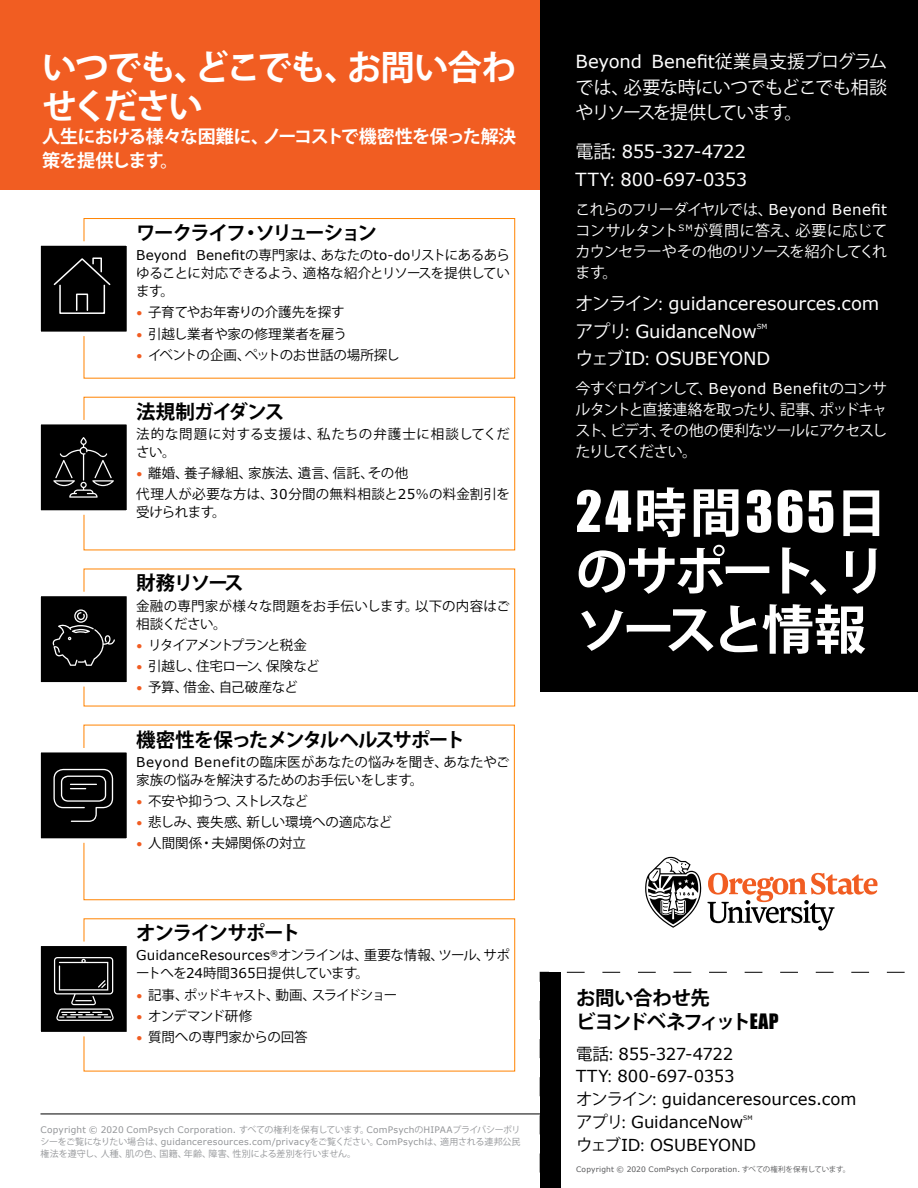
<style>
.page{position:relative;width:918px;height:1188px;background:#fff}
.page>*{position:absolute;margin:0;border:0;box-sizing:border-box;transform-origin:0 0}
.t1{font:700 52.5px/58.5px "Koz Go Pro";letter-spacing:-.085em;color:#fff}
.t2{font:52.5px "Impact";color:#fff}
.t3{font:700 34.5px/39px "Koz Go Pro";letter-spacing:-.055em;color:#fff}
.t4{font:700 19.5px "Koz Go Pro";letter-spacing:-.07em;color:#000}
.t5{font:700 19.5px/24px "Koz Go Pro";letter-spacing:-.05em;color:#000}
.t6{font:700 19.5px "Koz Go Pro";letter-spacing:-.095em;color:#000}
.t7{font:700 19.5px "Koz Go Pro";letter-spacing:-.04em;color:#000}
.t8{font:18px/27.6px "Verdana";letter-spacing:-.01em;color:#fff}
.t9{font:700 18px/24px "Koz Go Pro";letter-spacing:-.035em;color:#fff}
.t10{font:18px/25.5px "Koz Go Pro";letter-spacing:-.055em;color:#fff}
.t11{font:16.5px/22.8px "Verdana";letter-spacing:-.005em;color:#000}
.t12{font:15px/21px "Koz Go Pro";letter-spacing:-.045em;color:#fff;text-align:justify}
.t13{font:13.5px/18px "Koz Go Pro";letter-spacing:-.01em;color:#000}
.t14{font:13.5px/18px "Koz Go Pro";letter-spacing:-.04em;color:#000}
.t15{font:13.5px/18px "Koz Go Pro";letter-spacing:-.035em;color:#000}
.t16{font:13.5px/21.3px "Koz Go Pro";letter-spacing:.015em;color:#000}
.t17{font:13.5px "Verdana";letter-spacing:.01em;color:#000}
.t18{font:13.5px/18px "Koz Go Pro";letter-spacing:.06em;color:#000}
.t19{font:13.5px "Koz Go Pro";letter-spacing:-.095em;color:#000}
.t20{font:13.5px "Koz Go Pro";letter-spacing:-.03em;color:#000}
.t21{font:13.5px "Koz Go Pro";letter-spacing:-.11em;color:#000}
.t22{font:13.5px "Koz Go Pro";letter-spacing:-.06em;color:#000}
.t23{font:9px/12px "Verdana";letter-spacing:.025em;color:#939598}
.t24{font:9px "Koz Go Pro";color:#939598}
.t25{font:7.5px "Verdana";letter-spacing:.025em;color:#58595b}
.t26{font:7.05px "Verdana";color:#fff}
.t27{font:6.15px "Verdana";color:#000}
.s1{font-family:"Koz Go Pro"}
.s2{font-family:"Verdana";font-size:12px;color:#f15d22}
.s3{font-family:"Verdana"}
.s4{font-family:"Koz Go Pro";font-weight:700}
.s5{font-family:"Impact";font-weight:400}
</style>
<div class="page">
<div style="left:0;top:0;width:918px;height:189px;background:#f15d22"></div>
<div style="left:540px;top:0;width:378px;height:691px;background:#000"></div>
<svg style="left:645px;top:856px;width:233px;height:75px"></svg>
<div style="left:540px;top:972px;width:21px;height:216px;background:#000"></div>
<hr style="left:40px;top:1114px;width:500px;height:1px;background:#000">
<div style="left:84px;top:218px;width:431px;height:161px;border:1px solid #ff8300"></div>
<div style="left:39px;top:244px;width:90px;height:90px;background:#000"></div>
<div style="left:36px;top:241px;width:95px;height:95px;border:4px solid #fff"></div>
<div style="left:39px;top:422px;width:90px;height:91px;background:#000"></div>
<div style="left:36px;top:420px;width:95px;height:95px;border:4px solid #fff"></div>
<div style="left:39px;top:594px;width:90px;height:90px;background:#000"></div>
<div style="left:36px;top:592px;width:95px;height:95px;border:4px solid #fff"></div>
<div style="left:39px;top:750px;width:90px;height:91px;background:#000"></div>
<div style="left:36px;top:748px;width:95px;height:95px;border:4px solid #fff"></div>
<div style="left:39px;top:944px;width:90px;height:90px;background:#000"></div>
<div style="left:36px;top:942px;width:95px;height:94px;border:4px solid #fff"></div>
<div style="left:59px;top:284px;width:46px;height:30px;border:2px solid #fff"></div>
<svg style="left:53px;top:257px;width:58px;height:30px"></svg>
<div style="left:76px;top:294px;width:12px;height:17px;border:2px solid #fff"></div>
<svg style="left:53px;top:437px;width:61px;height:61px"></svg>
<svg style="left:53px;top:609px;width:62px;height:57px"></svg>
<svg style="left:53px;top:769px;width:60px;height:53px"></svg>
<svg style="left:54px;top:957px;width:60px;height:64px"></svg>
<h2 class="t3" style="left:42px;top:50px;width:476px">いつでも、どこでも、お問い合わせください</h2>
<h3 class="t9" style="left:42px;top:125px;width:476px">人生における様々な困難に、ノーコストで機密性を保った解決策を提供します。</h3>
<h3 class="t6" style="left:136px;top:220px;width:242px">ワークライフ・ソリューション</h3>
<p class="t17" style="left:136px;top:246px;width:375px">Beyond Benefit<span class="s1">の専門家は、あなたの</span>to-do<span class="s1">リストにあるあら</span></p>
<p class="t15" style="left:136px;top:265px;width:375px">ゆることに対応できるよう、適格な紹介とリソースを提供しています。</p>
<p class="t13" style="left:136px;top:304px;width:210px"><span class="s2">•</span> 子育てやお年寄りの介護先を探す</p>
<p class="t13" style="left:136px;top:325px;width:212px"><span class="s2">•</span> 引越し業者や家の修理業者を雇う</p>
<p class="t15" style="left:136px;top:346px;width:265px"><span class="s2">•</span> イベントの企画、ペットのお世話の場所探し</p>
<h3 class="t7" style="left:136px;top:399px;width:150px">法規制ガイダンス</h3>
<p class="t18" style="left:136px;top:425px;width:375px">法的な問題に対する支援は、私たちの弁護士に相談してください。</p>
<p class="t16" style="left:136px;top:463px;width:375px"><span class="s2">•</span> 離婚、養子縁組、家族法、遺言、信託、その他<br>代理人が必要な方は、<span class="s3">30</span>分間の無料相談と<span class="s3">25</span>％の料金割引を</p>
<p class="t13" style="left:136px;top:504px;width:91px">受けられます。</p>
<h3 class="t4" style="left:136px;top:571px;width:109px">財務リソース</h3>
<p class="t13" style="left:136px;top:597px;width:375px">金融の専門家が様々な問題をお手伝いします。以下の内容はご相談ください。</p>
<p class="t21" style="left:136px;top:636px;width:172px"><span class="s2">•</span> リタイアメントプランと税金</p>
<p class="t20" style="left:136px;top:657px;width:185px"><span class="s2">•</span> 引越し、住宅ローン、保険など</p>
<p class="t13" style="left:136px;top:679px;width:163px"><span class="s2">•</span> 予算、借金、自己破産など</p>
<h3 class="t4" style="left:136px;top:727px;width:330px">機密性を保ったメンタルヘルスサポート</h3>
<p class="t13" style="left:136px;top:753px;width:375px"><span class="s3">Beyond Benefit</span>の臨床医があなたの悩みを聞き、あなたやご家族の悩みを解決するためのお手伝いをします。</p>
<p class="t22" style="left:136px;top:792px;width:174px"><span class="s2">•</span> 不安や抑うつ、ストレスなど</p>
<p class="t13" style="left:136px;top:814px;width:258px"><span class="s2">•</span> 悲しみ、喪失感、新しい環境への適応など</p>
<p class="t13" style="left:136px;top:835px;width:171px"><span class="s2">•</span> 人間関係・夫婦関係の対立</p>
<h3 class="t4" style="left:136px;top:921px;width:165px">オンラインサポート</h3>
<p class="t14" style="left:136px;top:947px;width:375px"><span class="s3">GuidanceResources</span><sup>®</sup>オンラインは、重要な情報、ツール、サポートへを<span class="s3">24</span>時間<span class="s3">365</span>日提供しています。</p>
<p class="t19" style="left:136px;top:986px;width:263px"><span class="s2">•</span> 記事、ポッドキャスト、動画、スライドショー</p>
<p class="t14" style="left:136px;top:1007px;width:118px"><span class="s2">•</span> オンデマンド研修</p>
<p class="t13" style="left:136px;top:1029px;width:173px"><span class="s2">•</span> 質問への専門家からの回答</p>
<p class="t23" style="left:41px;top:1123px;width:481px">Copyright © 2020 ComPsych Corporation. <span class="s1">すべての権利を保有しています。</span>ComPsych<span class="s1">の</span>HIPAA<span class="s1">プライバシーポリシーをご覧になりたい場合は、</span>guidanceresources.com/privacy<span class="s1">をご覧ください。</span>ComPsych<span class="s1">は、適用される連邦公民</span></p>
<p class="t24" style="left:41px;top:1147px;width:317px">権法を遵守し、人種、肌の色、国籍、年齢、障害、性別による差別を行いません。</p>
<h3 class="t8" style="left:576px;top:48px;width:313px">Beyond Benefit<span class="s1">従業員支援プログラム</span></h3>
<h3 class="t10" style="left:576px;top:75px;width:313px">では、必要な時にいつでもどこでも相談やリソースを提供しています。</h3>
<h3 class="t8" style="left:576px;top:138px;width:173px"><span class="s1">電話:</span> 855-327-4722<br>TTY<span class="s1">:</span> 800-697-0353</h3>
<p class="t12" style="left:576px;top:199px;width:313px">これらのフリーダイヤルでは、<span class="s3">Beyond Benefit</span>コンサルタント<sup>SM</sup>が質問に答え、必要に応じてカウンセラーやその他のリソースを紹介してくれます。</p>
<h3 class="t8" style="left:576px;top:289px;width:305px"><span class="s1">オンライン:</span> guidanceresources.com<span class="s1">アプリ:</span> GuidanceNow</h3>
<p class="t26" style="left:757px;top:322px;width:12px">SM</p>
<h3 class="t8" style="left:576px;top:345px;width:196px"><span class="s1">ウェブ</span>ID<span class="s1">:</span> OSUBEYOND</h3>
<p class="t12" style="left:576px;top:378px;width:313px">今すぐログインして、<span class="s3">Beyond Benefit</span>のコンサルタントと直接連絡を取ったり、記事、ポッドキャスト、ビデオ、その他の便利なツールにアクセスしたりしてください。</p>
<h1 class="t2" style="left:576px;top:471px;width:313px">24<span class="s4">時間</span>365<span class="s4">日</span></h1>
<h1 class="t1" style="left:576px;top:545px;width:313px">のサポート、リソースと情報</h1>
<h3 class="t5" style="left:576px;top:987px;width:204px">お問い合わせ先<br>ビヨンドベネフィット<span class="s5">EAP</span></h3>
<p class="t11" style="left:576px;top:1042px;width:282px"><span class="s1">電話:</span> 855-327-4722<br>TTY<span class="s1">:</span> 800-697-0353<br><span class="s1">オンライン:</span> guidanceresources.com<span class="s1">アプリ:</span> GuidanceNow</p>
<p class="t27" style="left:743px;top:1113px;width:11px">SM</p>
<p class="t11" style="left:576px;top:1133px;width:181px"><span class="s1">ウェブ</span>ID<span class="s1">:</span> OSUBEYOND</p>
<p class="t25" style="left:576px;top:1164px;width:276px">Copyright © 2020 ComPsych Corporation. <span class="s1">すべての権利を保有しています。</span></p>
</div>
